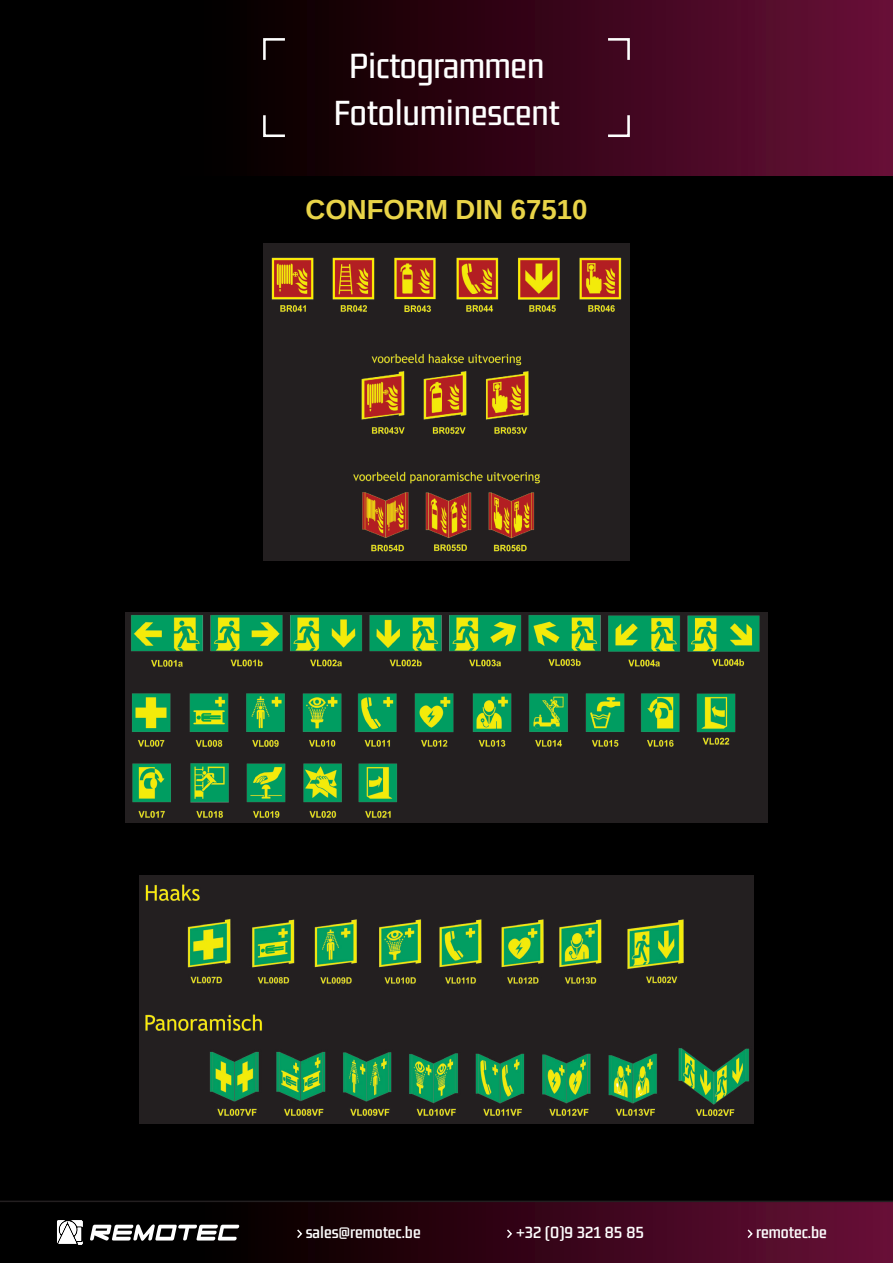
<style>
.page{position:relative;width:893px;height:1263px;background:#fff}
.page>*{position:absolute;margin:0;border:0;box-sizing:border-box;transform-origin:0 0}
.t1{font:500 39px/46.8px "Gemunu Libre";color:#fff;text-align:center}
.t2{font:700 27.6px "Arimo";color:#e9d448}
.t3{font:600 18px "Gemunu Libre";color:#fff}
</style>
<div class="page">
<div style="left:0;top:1202px;width:893px;height:61px;background:linear-gradient(to right,#000,#640c32)"></div>
<svg style="left:296px;top:1228px;width:7px;height:12px"></svg>
<svg style="left:505px;top:1228px;width:8px;height:12px"></svg>
<svg style="left:746px;top:1228px;width:8px;height:12px"></svg>
<svg style="left:90px;top:1224px;width:149px;height:17px"></svg>
<svg style="left:57px;top:1220px;width:26px;height:25px"></svg>
<div style="left:0;top:175px;width:893px;height:1027px;background:#000"></div>
<div style="left:0;top:0;width:893px;height:175px;background:linear-gradient(to right,#000,#640c32)"></div>
<img style="left:263px;top:243px;width:367px;height:317px">
<img style="left:125px;top:612px;width:643px;height:211px">
<img style="left:139px;top:875px;width:615px;height:248px">
<svg style="left:262px;top:37px;width:25px;height:25px"></svg>
<svg style="left:605px;top:37px;width:26px;height:25px"></svg>
<svg style="left:605px;top:113px;width:26px;height:25px"></svg>
<svg style="left:262px;top:113px;width:25px;height:25px"></svg>
<h1 class="t1" style="left:333px;top:43px;width:228px">Pictogrammen<br>Fotoluminescent</h1>
<h2 class="t2" style="left:305px;top:191px;width:284px">CONFORM DIN 67510</h2>
<p class="t3" style="left:306px;top:1223px;width:116px">sales@remotec.be</p>
<p class="t3" style="left:516px;top:1223px;width:130px">+32 (0)9 321 85 85</p>
<p class="t3" style="left:756px;top:1223px;width:72px">remotec.be</p>
</div>
